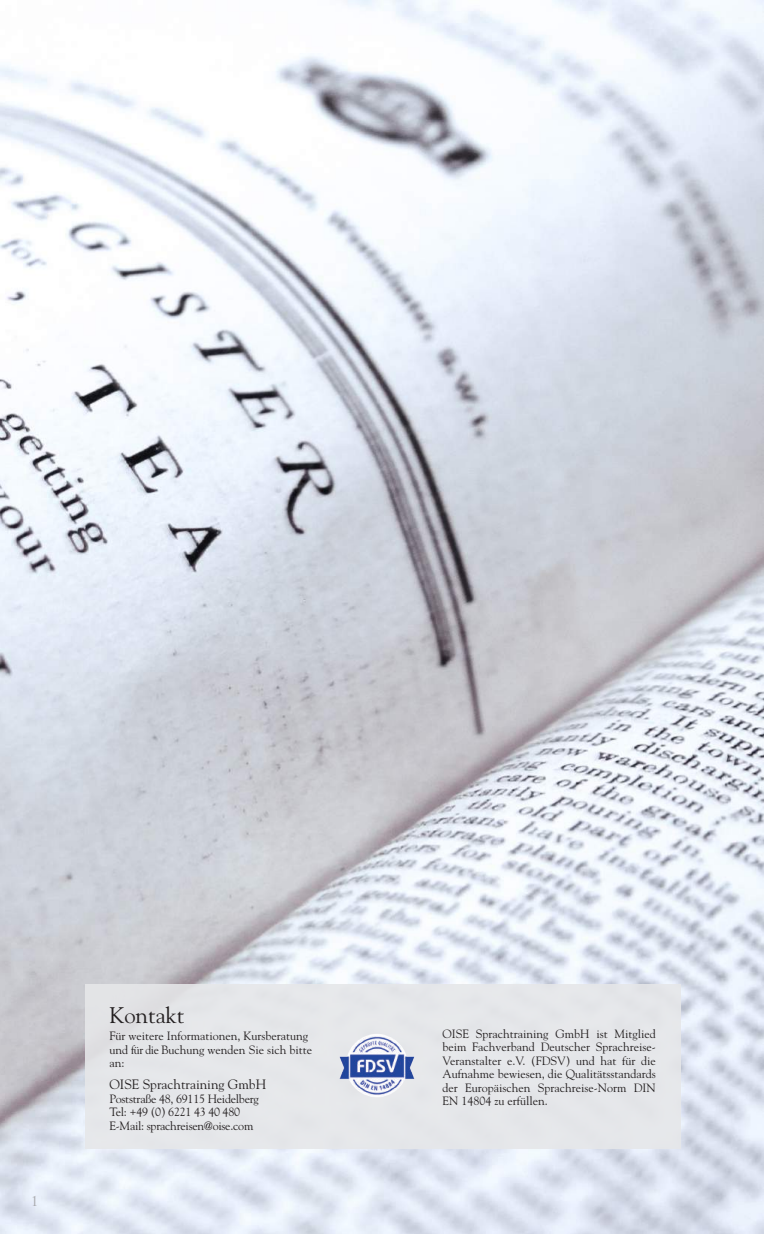
<style>
.page{position:relative;width:766px;height:1234px;background:#fff}
.page>*{position:absolute;margin:0;border:0;box-sizing:border-box;transform-origin:0 0}
.t1{font:22.5px "Goudy";color:#231f20}
.t2{font:15px "Goudy Old Style T";color:#a8a9ad}
.t3{font:13.5px "Goudy";color:#231f20}
.t4{font:12px/13.5px "Goudy";color:#231f20}
.t5{font:12px/13.5px "Goudy";letter-spacing:-.02em;color:#231f20}
</style>
<div class="page">
<img style="left:0;top:0;width:763px;height:1233px">
<div style="left:85px;top:983px;width:595px;height:165px;background:#e6e7e9"></div>
<img style="left:339px;top:1034px;width:76px;height:63px">
<p class="t2" style="left:31px;top:1192px;width:9px">1</p>
<h1 class="t1" style="left:109px;top:1000px;width:76px">Kontakt</h1>
<p class="t4" style="left:109px;top:1028px;width:204px">Für weitere Informationen, Kursberatung und für die Buchung wenden Sie sich bitte an:</p>
<p class="t3" style="left:109px;top:1075px;width:158px">OISE Sprachtraining GmbH</p>
<p class="t5" style="left:109px;top:1091px;width:151px">Poststraße 48, 69115 Heidelberg<br>Tel: +49 (0) 6221 43 40 480<br>E-Mail: sprachreisen@oise.com</p>
<p class="t4" style="left:442px;top:1026px;width:215px;text-align:justify">OISE Sprachtraining GmbH ist Mitglied beim Fachverband Deutscher Sprachreise-Veranstalter e.V. (FDSV) und hat für die Aufnahme bewiesen, die Qualitätsstandards der Europäischen Sprachreise-Norm DIN EN 14804 zu erfüllen.</p>
</div>
